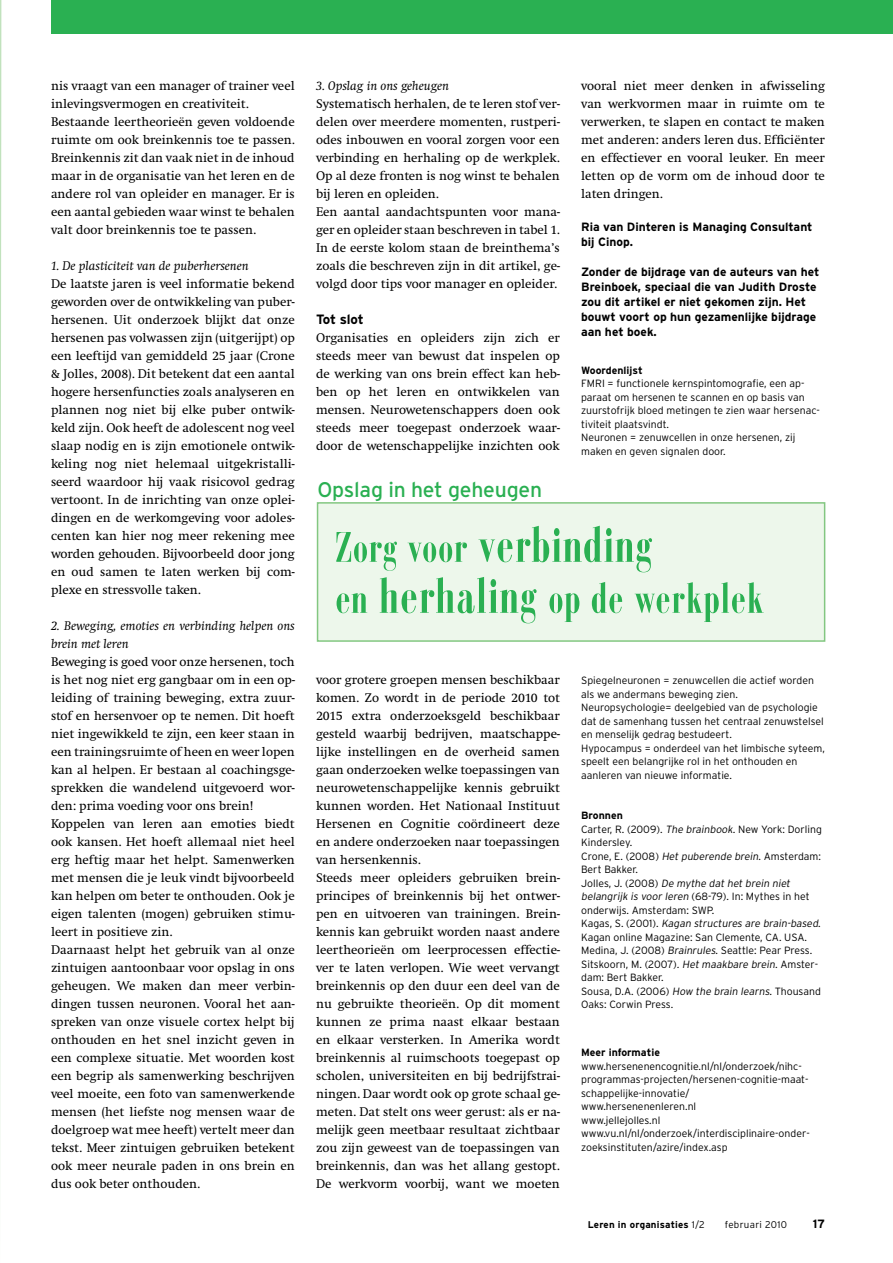
<style>
.page{position:relative;width:893px;height:1263px;background:#fff}
.page>*{position:absolute;margin:0;border:0;box-sizing:border-box;transform-origin:0 0}
.t1{font:51.75px "Campanile";letter-spacing:.01em;color:#2ab052;scale:1.7 1}
.t2{font:44.25px "Campanile";letter-spacing:.01em;color:#2ab052;scale:1.7 1}
.t3{font:21.15px "Interstate";letter-spacing:-.01em;color:#2ab052}
.t4{font:700 13.5px "Interstate";color:#000}
.t5{font:13.05px/18px "Swift";color:#000}
.t6{font:italic 13.05px/18px "Swift";color:#000}
.t7{font:700 12px/15px "Interstate";color:#000}
.t8{font:300 10.5px/13.5px "Interstate";color:#000}
.t9{font:700 10.5px "Interstate";color:#000}
.t10{font:700 9.75px "Interstate";color:#000}
.t11{font:300 9.75px "Interstate";letter-spacing:.03em;color:#000}
.s1{font-size:44.25px}
.s2{font-size:51.75px}
.s3{font-weight:700}
.s4{font-style:italic}
.s5{font-weight:300}
</style>
<div class="page">
<div style="left:51px;top:0;width:842px;height:34px;background:#2ab052"></div>
<svg style="left:0;top:0;width:1px;height:1135px"></svg>
<div style="left:317px;top:502px;width:508px;height:140px;background:#edf7eb;border:2px solid #83c781"></div>
<p class="t5" style="left:51px;top:77px;width:245px">nis vraagt van een manager of trainer veel inlevingsvermogen en creativiteit.<br>Bestaande leertheorieën geven voldoende ruimte om ook breinkennis toe te passen.<br>Breinkennis zit dan vaak niet in de inhoud maar in de organisatie van het leren en de andere rol van opleider en manager. Er is een aantal gebieden waar winst te behalen valt door breinkennis toe te passen.</p>
<p class="t6" style="left:51px;top:257px;width:199px">1. De plasticiteit van de puberhersenen</p>
<p class="t5" style="left:51px;top:275px;width:245px;text-align:justify">De laatste jaren is veel informatie bekend geworden over de ontwikkeling van puber&shy;hersenen. Uit onderzoek blijkt dat onze hersenen pas volwassen zijn (uitgerijpt) op een leeftijd van gemiddeld 25 jaar (Crone &amp; Jolles, 2008). Dit betekent dat een aantal hogere hersenfuncties zoals analyseren en plannen nog niet bij elke puber ontwik&shy;keld zijn. Ook heeft de adolescent nog veel slaap nodig en is zijn emotionele ontwik&shy;keling nog niet helemaal uitgekristalli&shy;seerd waardoor hij vaak risicovol gedrag vertoont. In de inrichting van onze oplei&shy;dingen en de werkomgeving voor adoles&shy;centen kan hier nog meer rekening mee worden gehouden. Bijvoorbeeld door jong en oud samen te laten werken bij com&shy;plexe en stressvolle taken.</p>
<p class="t6" style="left:51px;top:617px;width:245px">2. Beweging, emoties en verbinding helpen ons brein met leren</p>
<p class="t5" style="left:51px;top:653px;width:245px">Beweging is goed voor onze hersenen, toch is het nog niet erg gangbaar om in een op&shy;leiding of training beweging, extra zuur&shy;stof en hersenvoer op te nemen. Dit hoeft niet ingewikkeld te zijn, een keer staan in een trainingsruimte of heen en weer lopen kan al helpen. Er bestaan al coachingsge&shy;sprekken die wandelend uitgevoerd wor&shy;den: prima voeding voor ons brein!<br>Koppelen van leren aan emoties biedt ook kansen. Het hoeft allemaal niet heel erg heftig maar het helpt. Samenwerken met mensen die je leuk vindt bijvoorbeeld kan helpen om beter te onthouden. Ook je eigen talenten (mogen) gebruiken stimu&shy;leert in positieve zin.<br>Daarnaast helpt het gebruik van al onze zintuigen aantoonbaar voor opslag in ons geheugen. We maken dan meer verbin&shy;dingen tussen neuronen. Vooral het aan&shy;spreken van onze visuele cortex helpt bij onthouden en het snel inzicht geven in een complexe situatie. Met woorden kost een begrip als samenwerking beschrijven veel moeite, een foto van samenwerkende mensen (het liefste nog mensen waar de doelgroep wat mee heeft) vertelt meer dan tekst. Meer zintuigen gebruiken betekent ook meer neurale paden in ons brein en dus ook beter onthouden.</p>
<p class="t6" style="left:316px;top:77px;width:134px">3. Opslag in ons geheugen</p>
<p class="t5" style="left:316px;top:95px;width:245px">Systematisch herhalen, de te leren stof ver&shy;delen over meerdere momenten, rustperi&shy;odes inbouwen en vooral zorgen voor een verbinding en herhaling op de werkplek.<br>Op al deze fronten is nog winst te behalen bij leren en opleiden.<br>Een aantal aandachtspunten voor mana&shy;ger en opleider staan beschreven in tabel 1.<br>In de eerste kolom staan de breinthema’s zoals die beschreven zijn in dit artikel, ge&shy;volgd door tips voor manager en opleider.</p>
<p class="t4" style="left:316px;top:312px;width:49px">Tot slot</p>
<p class="t5" style="left:316px;top:329px;width:245px;text-align:justify">Organisaties en opleiders zijn zich er steeds meer van bewust dat inspelen op de werking van ons brein effect kan heb&shy;ben op het leren en ontwikkelen van mensen. Neurowetenschappers doen ook steeds meer toegepast onderzoek waar&shy;door de wetenschappelijke inzichten ook</p>
<p class="t5" style="left:581px;top:77px;width:245px;text-align:justify">vooral niet meer denken in afwisseling van werkvormen maar in ruimte om te verwerken, te slapen en contact te maken met anderen: anders leren dus. Efficiënter en effectiever en vooral leuker. En meer letten op de vorm om de inhoud door te laten dringen.</p>
<p class="t7" style="left:581px;top:219px;width:233px">Ria van Dinteren is Managing Consultant bij Cinop.</p>
<p class="t7" style="left:581px;top:264px;width:240px">Zonder de bijdrage van de auteurs van het Breinboek, speciaal die van Judith Droste zou dit artikel er niet gekomen zijn. Het bouwt voort op hun gezamenlijke bijdrage aan het boek.</p>
<p class="t9" style="left:581px;top:364px;width:63px">Woordenlijst</p>
<p class="t8" style="left:581px;top:376px;width:240px">FMRI = functionele kernspintomografie, een ap&shy;paraat om hersenen te scannen en op basis van zuurstofrijk bloed metingen te zien waar hersenac&shy;tiviteit plaatsvindt.<br>Neuronen = zenuwcellen in onze hersenen, zij maken en geven signalen door.</p>
<h3 class="t3" style="left:317px;top:477px;width:226px">Opslag in het geheugen</h3>
<h1 class="t1" style="left:335px;top:518px;width:187px"><span class="s1">Zorg voor</span> verbinding</h1>
<h2 class="t2" style="left:335px;top:576px;width:254px">en<span class="s2">herhaling</span> op dewerkplek</h2>
<p class="t5" style="left:316px;top:671px;width:245px">voor grotere groepen mensen beschikbaar komen. Zo wordt in de periode 2010 tot 2015 extra onderzoeksgeld beschikbaar gesteld waarbij bedrijven, maatschappe&shy;lijke instellingen en de overheid samen gaan onderzoeken welke toepassingen van neurowetenschappelijke kennis gebruikt kunnen worden. Het Nationaal Instituut Hersenen en Cognitie coördineert deze en andere onderzoeken naar toepassingen van hersenkennis.<br>Steeds meer opleiders gebruiken brein&shy;principes of breinkennis bij het ontwer&shy;pen en uitvoeren van trainingen. Brein&shy;kennis kan gebruikt worden naast andere leertheorieën om leerprocessen effectie&shy;ver te laten verlopen. Wie weet vervangt breinkennis op den duur een deel van de nu gebruikte theorieën. Op dit moment kunnen ze prima naast elkaar bestaan en elkaar versterken. In Amerika wordt breinkennis al ruimschoots toegepast op scholen, universiteiten en bij bedrijfstrai&shy;ningen. Daar wordt ook op grote schaal ge&shy;meten. Dat stelt ons weer gerust: als er na&shy;melijk geen meetbaar resultaat zichtbaar zou zijn geweest van de toepassingen van breinkennis, dan was het allang gestopt.<br>De werkvorm voorbij, want we moeten</p>
<p class="t8" style="left:581px;top:673px;width:245px">Spiegelneuronen = zenuwcellen die actief worden als we andermans beweging zien.<br>Neuropsychologie= deelgebied van de psychologie dat de samenhang tussen het centraal zenuwstelsel en menselijk gedrag bestudeert.<br>Hypocampus = onderdeel van het limbische syteem, speelt een belangrijke rol in het onthouden en aanleren van nieuwe informatie.</p>
<p class="t8" style="left:581px;top:809px;width:242px"><span class="s3">Bronnen<br></span>Carter, R. (2009). <span class="s4">The brainbook.</span> New York: Dorling Kindersley.<br>Crone, E. (2008) <span class="s4">Het puberende brein</span>. Amsterdam:<br>Bert Bakker.<br>J o l l e s , J. ( 2 0 0 8 ) <span class="s4">De mythe dat het brein niet belangrijk is voor leren</span> (68-79). In: Mythes in het onderwijs. Amsterdam: SWP.<br>Ka g a s , S . ( 2 0 01 ) . <span class="s4">Kagan structures are brain-based</span>.<br>Kagan online Magazine: San Clemente, CA. USA.<br>Medina, J. (2008) <span class="s4">Brainrules</span>. Seattle: Pear Press.<br>Sitskoorn, M. (2007)<span class="s4">. Het maakbare brein.</span> Amster&shy;dam: Bert Bakker.<br>Sousa, D.A. (2006) <span class="s4">How the brain learns.</span> Thousand Oaks: Corwin Press.</p>
<p class="t9" style="left:581px;top:1046px;width:80px">Meer informatie</p>
<p class="t8" style="left:581px;top:1059px;width:230px">www.hersenenencognitie.nl/nl/onderzoek/nihc&shy;programmas-projecten/hersenen-cognitie-maat&shy;schappelijke-innovatie/<br>www.hersenenenleren.nl<br>www.jellejolles.nl www.vu.nl/nl/onderzoek/interdisciplinaire-onder&shy;zoeksinstituten/azire/index.asp</p>
<p class="t10" style="left:588px;top:1219px;width:118px">Leren in organisaties <span class="s5">1/2</span></p>
<p class="t11" style="left:725px;top:1219px;width:64px">februari 2010</p>
<p class="t7" style="left:813px;top:1216px;width:14px">17</p>
</div>
